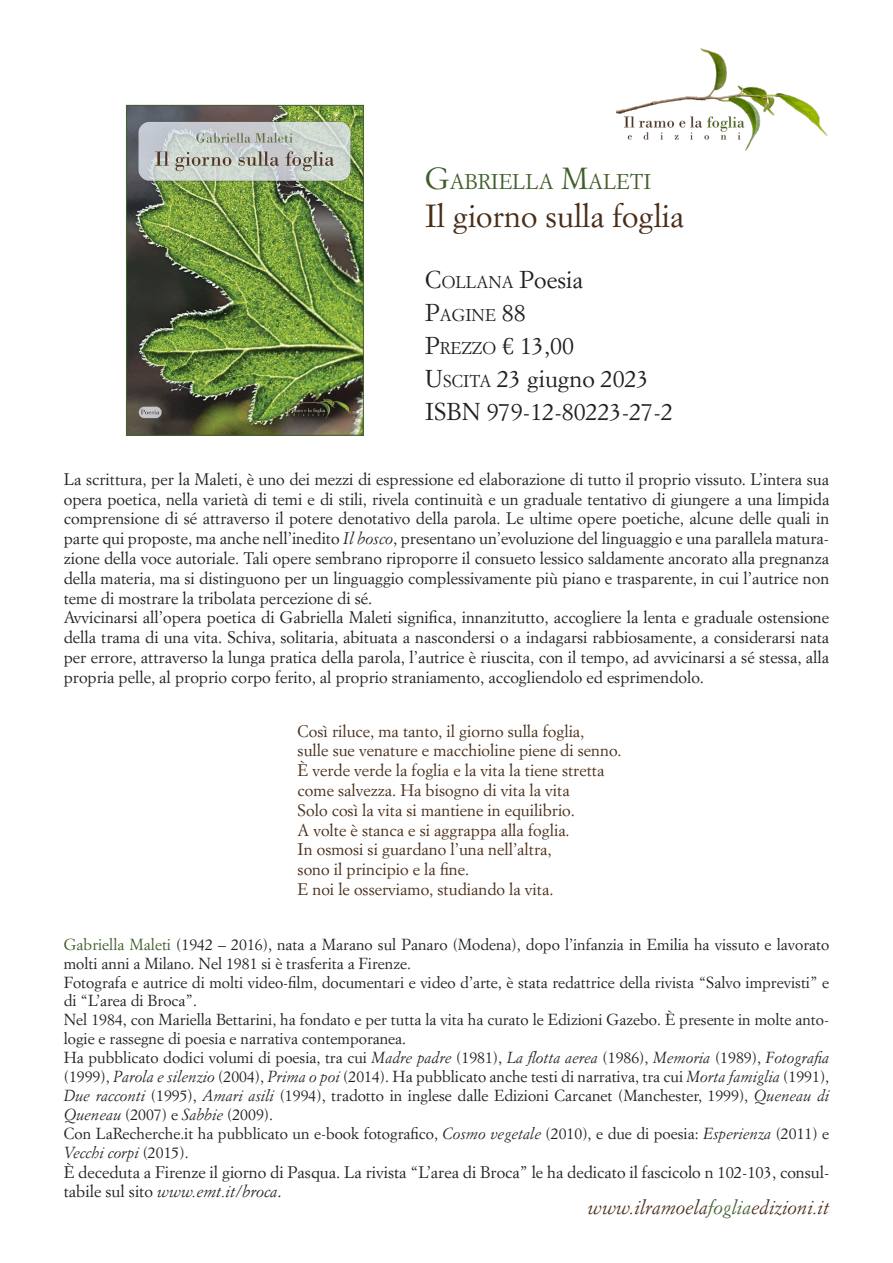
<style>
.page{position:relative;width:893px;height:1263px;background:#fff}
.page>*{position:absolute;margin:0;border:0;box-sizing:border-box;transform-origin:0 0}
.t1{font:31.5px "Simoncini Garamond Std";color:#492d18}
.t2{font:24px/33px "Simoncini Garamond Std";color:#231f20}
.t3{font:21px "Simoncini Garamond Std";color:#415f2b}
.t4{font:italic 19.5px "Simoncini Garamond Std";color:#492c17}
.t5{font:16.8px/33px "Simoncini Garamond Std";color:#231f20}
.t6{font:16.5px/19.8px "Simoncini Garamond Std";color:#231f20}
.t7{font:16.5px/19.8px "Simoncini Garamond Std";color:#492d18}
.t8{font:15.75px/18.9px "Simoncini Garamond Std";color:#231f20}
.s1{font-size:30px}
.s2{font-size:24px}
.s3{font-style:inherit}
.s4{font-size:16.8px}
.s5{font-style:italic}
.s6{color:#415f2b}
.s7{color:#42602c}
</style>
<div class="page">
<img style="left:617px;top:48px;width:211px;height:103px">
<img style="left:128px;top:107px;width:233px;height:326px">
<div style="left:126px;top:105px;width:237px;height:330px;border:1px solid #42602c"></div>
<p class="t3" style="left:425px;top:169px;width:228px"><span class="s1">G</span>ABRIELLA <span class="s1">M</span>ALETI</p>
<h1 class="t1" style="left:425px;top:197px;width:260px">Il giorno sulla foglia</h1>
<p class="t5" style="left:425px;top:266px;width:159px"><span class="s2">C</span>OLLANA <span class="s2">Poesia<br></span><span class="s2">P</span>AGINE <span class="s2">88</span></p>
<h2 class="t2" style="left:425px;top:329px;width:249px"><span class="s3">P</span><span class="s4">REZZO</span> € 13,00<br><span class="s3">U</span><span class="s4">SCITA</span> 23 giugno 2023<br>ISBN 979-12-80223-27-2</h2>
<p class="t6" style="left:64px;top:469px;width:767px">La scrittura, per la Maleti, è uno dei mezzi di espressione ed elaborazione di tutto il proprio vissuto. L’intera sua opera poetica, nella varietà di temi e di stili, rivela continuità e un graduale tentativo di giungere a una limpida comprensione di sé attraverso il potere denotativo della parola. Le ultime opere poetiche, alcune delle quali in parte qui proposte, ma anche nell’inedito <span class="s5">Il bosco</span>, presentano un’evoluzione del linguaggio e una parallela matura&shy;zione della voce autoriale. Tali opere sembrano riproporre il consueto lessico saldamente ancorato alla pregnanza della materia, ma si distinguono per un linguaggio complessivamente più piano e trasparente, in cui l’autrice non teme di mostrare la tribolata percezione di sé.<br>Avvicinarsi all’opera poetica di Gabriella Maleti significa, innanzitutto, accogliere la lenta e graduale ostensione della trama di una vita. Schiva, solitaria, abituata a nascondersi o a indagarsi rabbiosamente, a considerarsi nata per errore, attraverso la lunga pratica della parola, l’autrice è riuscita, con il tempo, ad avvicinarsi a sé stessa, alla propria pelle, al proprio corpo ferito, al proprio straniamento, accogliendolo ed esprimendolo.</p>
<p class="t7" style="left:298px;top:721px;width:326px">Così riluce, ma tanto, il giorno sulla foglia,<br>sulle sue venature e macchioline piene di senno.<br>È verde verde la foglia e la vita la tiene stretta come salvezza. Ha bisogno di vita la vita<br>Solo così la vita si mantiene in equilibrio.<br>A volte è stanca e si aggrappa alla foglia.<br>In osmosi si guardano l’una nell’altra,<br>sono il principio e la fine.<br>E noi le osserviamo, studiando la vita.</p>
<p class="t8" style="left:64px;top:934px;width:767px"><span class="s6">Gabriella Maleti</span> (1942 – 2016), nata a Marano sul Panaro (Modena), dopo l’infanzia in Emilia ha vissuto e lavorato molti anni a Milano. Nel 1981 si è trasferita a Firenze.<br>Fotografa e autrice di molti video-film, documentari e video d’arte, è stata redattrice della rivista “Salvo imprevisti” e di “L’area di Broca”.<br>Nel 1984, con Mariella Bettarini, ha fondato e per tutta la vita ha curato le Edizioni Gazebo. È presente in molte anto&shy;logie e rassegne di poesia e narrativa contemporanea.<br>Ha pubblicato dodici volumi di poesia, tra cui <span class="s5">Madre padre</span> (1981), <span class="s5">La flotta aerea</span> (1986), <span class="s5">Memoria</span> (1989), <span class="s5">Fotografia </span>(1999), <span class="s5">Parola e silenzio</span> (2004), <span class="s5">Prima o poi</span> (2014). Ha pubblicato anche testi di narrativa, tra cui <span class="s5">Morta famiglia</span> (1991), <span class="s5">Due racconti</span> (1995), <span class="s5">Amari asili</span> (1994), tradotto in inglese dalle Edizioni Carcanet (Manchester, 1999), <span class="s5">Queneau di Queneau</span> (2007) e <span class="s5">Sabbie</span> (2009).<br>Con LaRecherche.it ha pubblicato un e-book fotografico, <span class="s5">Cosmo vegetale</span> (2010), e due di poesia: <span class="s5">Esperienza</span> (2011) e <span class="s5">Vecchi corpi</span> (2015).</p>
<p class="t6" style="left:64px;top:1161px;width:767px">È deceduta a Firenze il giorno di Pasqua. La rivista “L’area di Broca” le ha dedicato il fascicolo n 102-103, consul&shy;tabile sul sito <span class="s5">www.emt.it/broca</span>.</p>
<p class="t4" style="left:588px;top:1196px;width:243px">www.ilramoela<span class="s7">foglia</span>edizioni.it</p>
</div>
